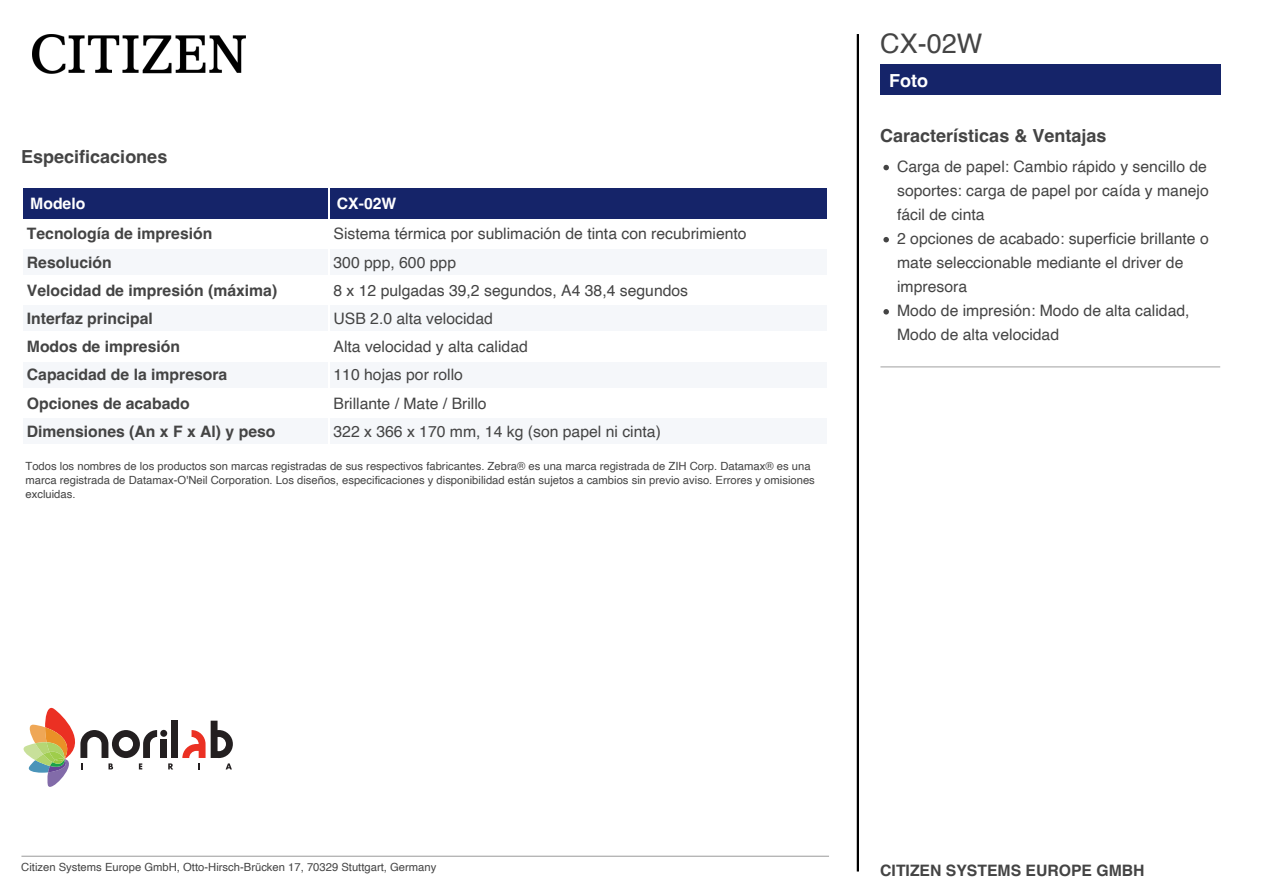
<style>
.page{position:relative;width:1263px;height:893px;background:#fff}
.page>*{position:absolute;margin:0;border:0;box-sizing:border-box;transform-origin:0 0}
.t1{font:27px "Helvetica";color:#444}
.t2{font:700 18px "Helvetica";color:#444}
.t3{font:700 18px "Helvetica";color:#fff}
.t4{font:15.75px/24px "Helvetica";color:#444}
.t5{font:700 15.75px "Helvetica";color:#444}
.t6{font:700 15.75px "Helvetica";color:#fff}
.t7{font:11.25px/13.8px "Helvetica";color:#444}
</style>
<div class="page">
<hr style="left:880px;top:366px;width:340px;height:1px;background:#999">
<svg style="left:883px;top:165px;width:6px;height:5px"></svg>
<svg style="left:883px;top:237px;width:6px;height:5px"></svg>
<svg style="left:883px;top:309px;width:6px;height:6px"></svg>
<div style="left:24px;top:188px;width:304px;height:30px;background:#152469"></div>
<div style="left:330px;top:188px;width:497px;height:30px;background:#152469"></div>
<div style="left:24px;top:249px;width:304px;height:26px;background:#f5f7fa"></div>
<div style="left:330px;top:249px;width:497px;height:26px;background:#f5f7fa"></div>
<div style="left:24px;top:305px;width:304px;height:26px;background:#f5f7fa"></div>
<div style="left:330px;top:305px;width:497px;height:26px;background:#f5f7fa"></div>
<div style="left:24px;top:362px;width:304px;height:26px;background:#f5f7fa"></div>
<div style="left:330px;top:362px;width:497px;height:26px;background:#f5f7fa"></div>
<div style="left:24px;top:418px;width:304px;height:26px;background:#f5f7fa"></div>
<div style="left:330px;top:418px;width:497px;height:26px;background:#f5f7fa"></div>
<img style="left:33px;top:34px;width:212px;height:39px">
<svg style="left:856px;top:34px;width:3px;height:838px"></svg>
<div style="left:880px;top:64px;width:340px;height:31px;background:#152469"></div>
<hr style="left:21px;top:856px;width:808px;height:1px;background:#999">
<svg style="left:168px;top:763px;width:5px;height:6px"></svg>
<div style="left:160px;top:730px;width:7px;height:7px;background:#231f20;border-radius:50%"></div>
<div style="left:160px;top:740px;width:7px;height:18px;background:#231f20"></div>
<div style="left:171px;top:721px;width:7px;height:37px;background:#231f20"></div>
<svg style="left:182px;top:721px;width:51px;height:48px"></svg>
<svg style="left:23px;top:708px;width:134px;height:79px"></svg>
<p class="t2" style="left:21px;top:146px;width:148px">Especificaciones</p>
<p class="t6" style="left:30px;top:194px;width:57px">Modelo</p>
<p class="t6" style="left:337px;top:194px;width:61px">CX-02W</p>
<p class="t5" style="left:27px;top:224px;width:187px">Tecnología de impresión</p>
<p class="t4" style="left:333px;top:222px;width:415px">Sistema térmica por sublimación de tinta con recubrimiento</p>
<p class="t5" style="left:27px;top:252px;width:86px">Resolución</p>
<p class="t4" style="left:333px;top:250px;width:124px">300 ppp, 600 ppp</p>
<p class="t5" style="left:27px;top:281px;width:252px">Velocidad de impresión (máxima)</p>
<p class="t4" style="left:333px;top:279px;width:356px">8 x 12 pulgadas 39,2 segundos, A4 38,4 segundos</p>
<p class="t5" style="left:27px;top:309px;width:128px">Interfaz principal</p>
<p class="t4" style="left:333px;top:307px;width:161px">USB 2.0 alta velocidad</p>
<p class="t5" style="left:27px;top:337px;width:155px">Modos de impresión</p>
<p class="t4" style="left:333px;top:335px;width:196px">Alta velocidad y alta calidad</p>
<p class="t5" style="left:27px;top:365px;width:202px">Capacidad de la impresora</p>
<p class="t4" style="left:333px;top:363px;width:131px">110 hojas por rollo</p>
<p class="t5" style="left:27px;top:394px;width:164px">Opciones de acabado</p>
<p class="t4" style="left:333px;top:392px;width:155px">Brillante / Mate / Brillo</p>
<p class="t5" style="left:27px;top:422px;width:250px">Dimensiones (An x F x Al) y peso</p>
<p class="t4" style="left:333px;top:420px;width:329px">322 x 366 x 170 mm, 14 kg (son papel ni cinta)</p>
<p class="t7" style="left:26px;top:460px;width:791px">Todos los nombres de los productos son marcas registradas de sus respectivos fabricantes. Zebra® es una marca registrada de ZIH Corp. Datamax® es una marca registrada de Datamax-O'Neil Corporation. Los diseños, especificaciones y disponibilidad están sujetos a cambios sin previo aviso. Errores y omisiones excluidas.</p>
<h1 class="t1" style="left:880px;top:23px;width:104px">CX-02W</h1>
<p class="t3" style="left:889px;top:69px;width:40px">Foto</p>
<p class="t2" style="left:880px;top:125px;width:228px">Características &amp; Ventajas</p>
<p class="t4" style="left:897px;top:155px;width:313px">Carga de papel: Cambio rápido y sencillo de soportes: carga de papel por caída y manejo fácil de cinta<br>2 opciones de acabado: superficie brillante o mate seleccionable mediante el driver de impresora<br>Modo de impresión: Modo de alta calidad,<br>Modo de alta velocidad</p>
<p class="t7" style="left:21px;top:861px;width:417px">Citizen Systems Europe GmbH, Otto-Hirsch-Brücken 17, 70329 Stuttgart, Germany</p>
<p class="t5" style="left:880px;top:860px;width:266px">CITIZEN SYSTEMS EUROPE GMBH</p>
</div>
